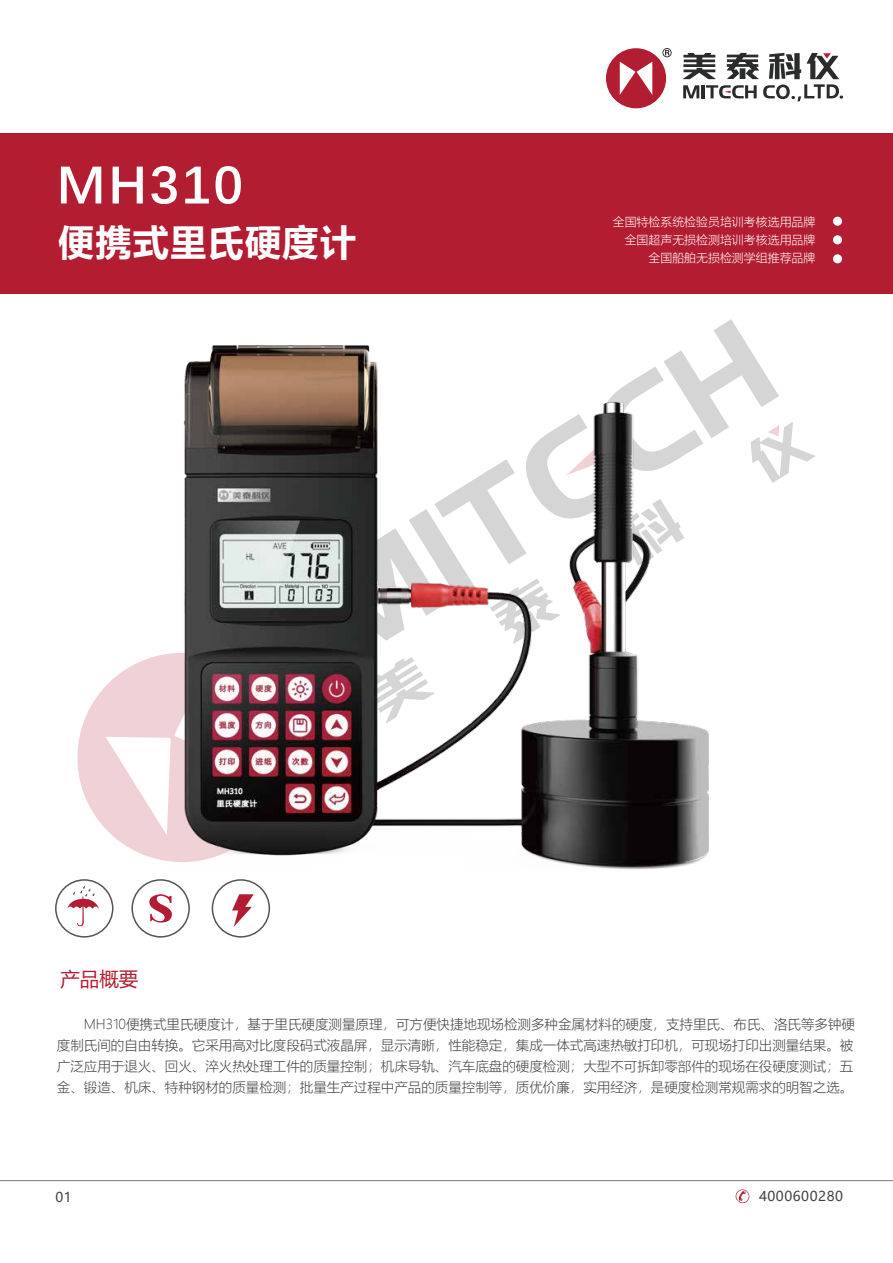
<style>
.page{position:relative;width:893px;height:1263px;background:#fff}
.page>*{position:absolute;margin:0;border:0;box-sizing:border-box;transform-origin:0 0}
.t1{font:700 53.55px "Deng Xian";letter-spacing:.04em;color:#fff}
.t2{font:700 36px "Microsoft Ya Hei";letter-spacing:.04em;color:#fff}
.t3{font:19.5px "Microsoft Ya Hei";color:#b31d31}
.t4{font:300 13.5px/21px "Microsoft Ya Hei";color:#424141}
.t5{font:13.5px "Microsoft Ya Hei";letter-spacing:.04em;color:#424242}
.t6{font:300 11.85px/18.3px "Microsoft Ya Hei";color:#fff;text-align:right}
</style>
<div class="page">
<svg style="left:779px;top:422px;width:37px;height:57px"></svg>
<svg style="left:712px;top:319px;width:67px;height:164px"></svg>
<svg style="left:77px;top:653px;width:97px;height:209px"></svg>
<svg style="left:662px;top:48px;width:10px;height:9px"></svg>
<div style="left:606px;top:48px;width:60px;height:60px;background:#b31d31;border-radius:50%"></div>
<svg style="left:620px;top:62px;width:32px;height:33px"></svg>
<svg style="left:683px;top:53px;width:160px;height:48px"></svg>
<svg style="left:736px;top:1189px;width:13px;height:14px"></svg>
<div style="left:0;top:133px;width:893px;height:160px;background:#b31d31"></div>
<div style="left:212px;top:879px;width:58px;height:58px;border:2px solid #545454;border-radius:50%"></div>
<div style="left:55px;top:879px;width:58px;height:58px;border:2px solid #545454;border-radius:50%"></div>
<svg style="left:149px;top:894px;width:23px;height:28px"></svg>
<svg style="left:232px;top:894px;width:22px;height:33px"></svg>
<svg style="left:68px;top:885px;width:31px;height:42px"></svg>
<div style="left:131px;top:879px;width:59px;height:58px;border:2px solid #545454;border-radius:50%"></div>
<div style="left:833px;top:217px;width:9px;height:9px;background:#fff;border-radius:50%"></div>
<div style="left:833px;top:235px;width:9px;height:9px;background:#fff;border-radius:50%"></div>
<div style="left:833px;top:254px;width:9px;height:9px;background:#fff;border-radius:50%"></div>
<img style="left:174px;top:345px;width:538px;height:525px">
<h1 class="t1" style="left:56px;top:149px;width:188px">MH310</h1>
<h2 class="t2" style="left:58px;top:217px;width:299px">便携式里氏硬度计</h2>
<p class="t6" style="left:613px;top:212px;width:204px">全国特检系统检验员培训考核选用品牌全国超声无损检测培训考核选用品牌全国船舶无损检测学组推荐品牌</p>
<h3 class="t3" style="left:60px;top:966px;width:80px">产品概要</h3>
<p class="t4" style="left:57px;top:1013px;width:800px;text-indent:27px">MH310便携式里氏硬度计，基于里氏硬度测量原理，可方便快捷地现场检测多种金属材料的硬度，支持里氏、布氏、洛氏等多钟硬度制氏间的自由转换。它采用高对比度段码式液晶屏，显示清晰，性能稳定，集成一体式高速热敏打印机，可现场打印出测量结果。被广泛应用于退火、回火、淬火热处理工件的质量控制；机床导轨、汽车底盘的硬度检测；大型不可拆卸零部件的现场在役硬度测试；五金、锻造、机床、特种钢材的质量检测；批量生产过程中产品的质量控制等，质优价廉，实用经济，是硬度检测常规需求的明智之选。</p>
<p class="t5" style="left:55px;top:1188px;width:18px">01</p>
<p class="t5" style="left:759px;top:1187px;width:85px">4000600280</p>
</div>
